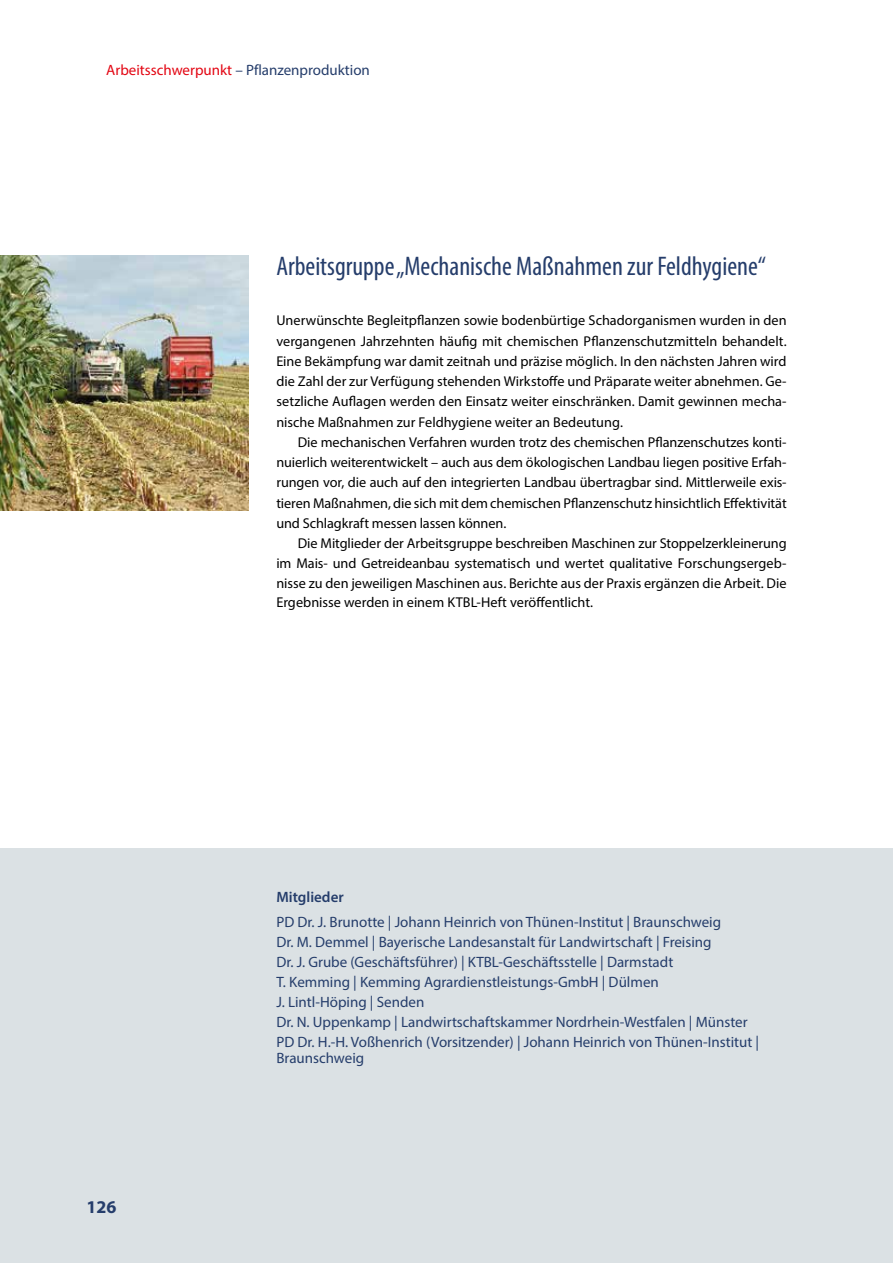
<style>
.page{position:relative;width:893px;height:1263px;background:#fff}
.page>*{position:absolute;margin:0;border:0;box-sizing:border-box;transform-origin:0 0}
.t1{font:condensed 27px "Myriad Pro";color:#253d6b}
.t2{font:700 18px "Myriad Pro";color:#253d6b}
.t3{font:15px/20px "Myriad Pro";color:#253d6b}
.t4{font:600 15px "Myriad Pro";color:#253d6b}
.t5{font:14.25px/20.2px "Myriad Pro";color:#000;text-align:justify}
.s1{color:#e30613}
</style>
<div class="page">
<div style="left:0;top:848px;width:893px;height:415px;background:#dbe1e4"></div>
<img style="left:0;top:255px;width:249px;height:255px">
<p class="t3" style="left:106px;top:60px;width:265px"><span class="s1">Arbeitsschwerpunkt</span> – Pflanzenproduktion</p>
<h1 class="t1" style="left:276px;top:250px;width:491px">Arbeitsgruppe „Mechanische Maßnahmen zur Feldhygiene“</h1>
<p class="t5" style="left:276px;top:310px;width:512px">Unerwünschte Begleitpflanzen sowie bodenbürtige Schadorganismen wurden in den vergangenen Jahrzehnten häufig mit chemischen Pflanzenschutzmitteln behandelt.<br>Eine Bekämpfung war damit zeitnah und präzise möglich. In den nächsten Jahren wird die Zahl der zur Verfügung stehenden Wirkstoffe und Präparate weiter abnehmen. Ge&shy;setzliche Auflagen werden den Einsatz weiter einschränken. Damit gewinnen mecha&shy;nische Maßnahmen zur Feldhygiene weiter an Bedeutung.</p>
<p class="t5" style="left:276px;top:432px;width:512px;text-indent:21px">Die mechanischen Verfahren wurden trotz des chemischen Pflanzenschutzes konti&shy;nuierlich weiterentwickelt – auch aus dem ökologischen Landbau liegen positive Erfah&shy;rungen vor, die auch auf den integrierten Landbau übertragbar sind. Mittlerweile exis&shy;tieren Maßnahmen, die sich mit dem chemischen Pflanzenschutz hinsichtlich Effektivität und Schlagkraft messen lassen können.</p>
<p class="t5" style="left:276px;top:533px;width:512px;line-height:19.8px;text-indent:21px">Die Mitglieder der Arbeitsgruppe beschreiben Maschinen zur Stoppelzerkleinerung im Mais- und Getreideanbau systematisch und wertet qualitative Forschungsergeb&shy;nisse zu den jeweiligen Maschinen aus. Berichte aus der Praxis ergänzen die Arbeit. Die Ergebnisse werden in einem KTBL-Heft veröffentlicht.</p>
<p class="t2" style="left:87px;top:1195px;width:31px">126</p>
<p class="t4" style="left:276px;top:887px;width:69px">Mitglieder</p>
<p class="t3" style="left:276px;top:912px;width:484px">PD Dr. J. Brunotte | Johann Heinrich von Thünen-Institut | Braunschweig<br>Dr. M. Demmel | Bayerische Landesanstalt für Landwirtschaft | Freising<br>Dr. J. Grube (Geschäftsführer) | KTBL-Geschäftsstelle | Darmstadt<br>T. Kemming | Kemming Agrardienstleistungs-GmbH | Dülmen<br>J. Lintl-Höping | Senden<br>Dr. N. Uppenkamp | Landwirtschaftskammer Nordrhein-Westfalen | Münster PD Dr. H.-H. Voßhenrich (Vorsitzender) | Johann Heinrich von Thünen-Institut |</p>
<p class="t3" style="left:276px;top:1048px;width:89px">Braunschweig</p>
</div>
